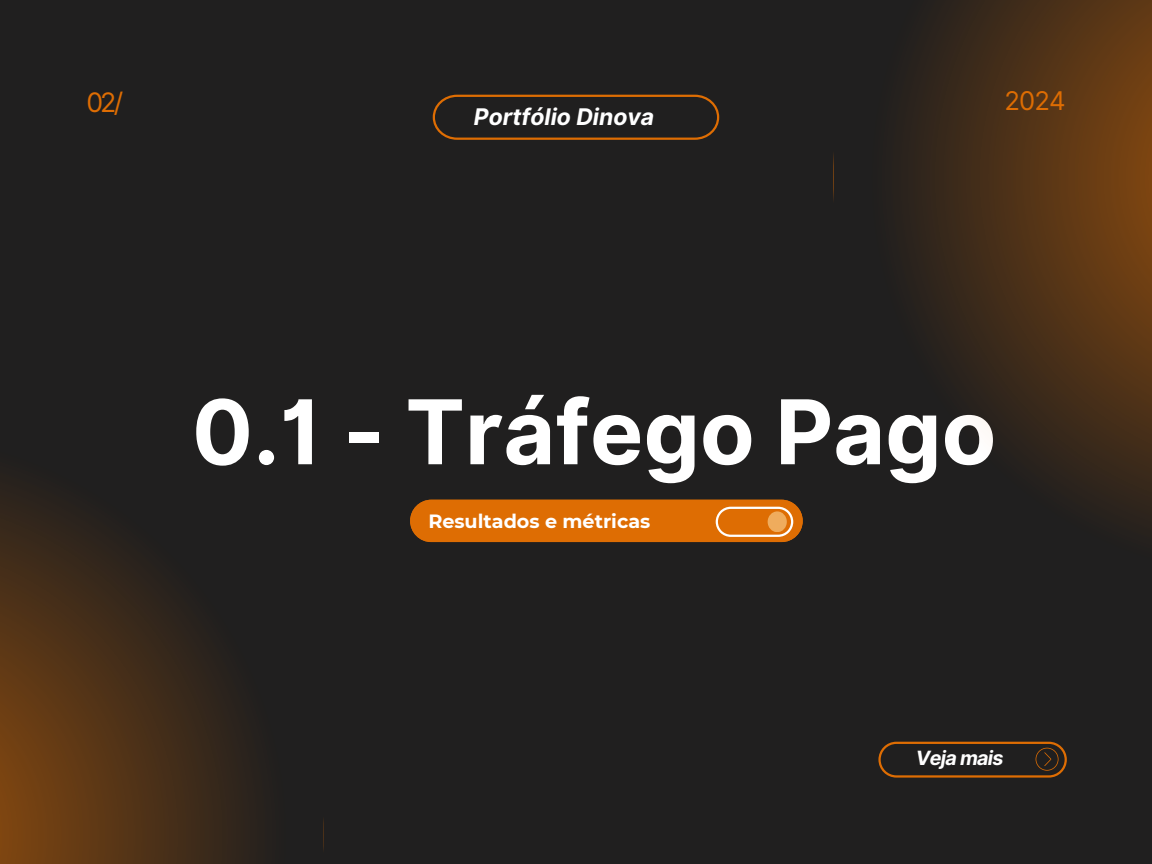
<style>
.page{position:relative;width:1152px;height:864px;background:#201f1f}
.page>*{position:absolute;margin:0;border:0;box-sizing:border-box;transform-origin:0 0}
.t1{font:700 89.25px "Inter";color:#fff}
.t2{font:26.85px "Inter";color:#de6d03}
.t3{font:25.8px "Inter";color:#de6d03}
.t4{font:italic 700 22.95px "Inter";color:#fff}
.t5{font:italic 700 19.65px "Inter";letter-spacing:-.035em;color:#fff}
.t6{font:700 19.2px "Montserrat";color:#fff}
</style>
<div class="page">
<svg style="left:433px;top:95px;width:286px;height:45px"></svg>
<svg style="left:878px;top:742px;width:189px;height:36px"></svg>
<svg style="left:410px;top:500px;width:393px;height:42px"></svg>
<svg style="left:0;top:484px;width:255px;height:380px"></svg>
<svg style="left:833px;top:0;width:319px;height:527px"></svg>
<h4 class="t2" style="left:86px;top:86px;width:38px">02/</h4>
<h3 class="t3" style="left:1005px;top:85px;width:63px">2024</h3>
<p class="t4" style="left:474px;top:103px;width:182px">Portfólio Dinova</p>
<h2 class="t1" style="left:192px;top:378px;width:806px">0.1 - Tráfego Pago</h2>
<p class="t6" style="left:428px;top:509px;width:223px">Resultados e métricas</p>
<h1 class="t5" style="left:916px;top:746px;width:89px">Veja mais</h1>
</div>
